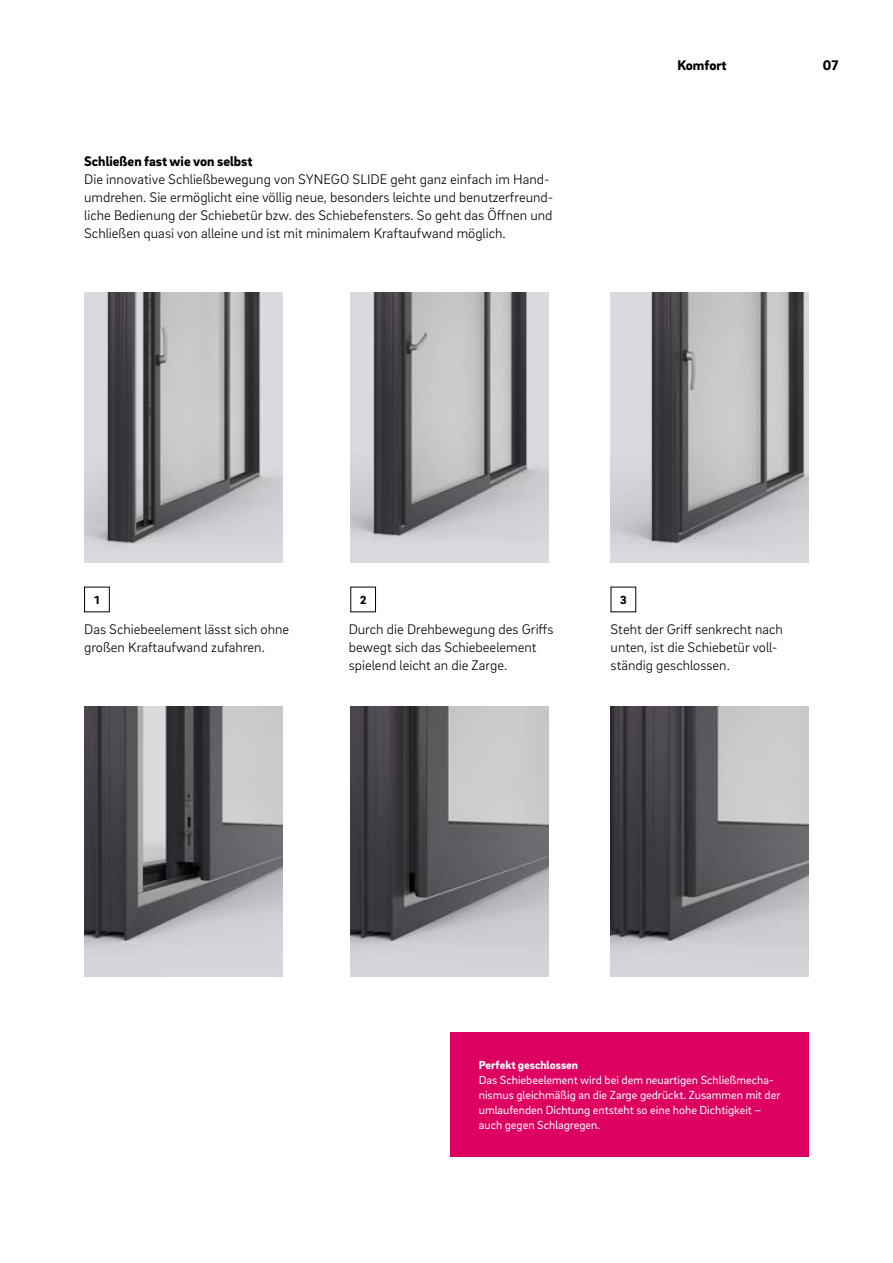
<style>
.page{position:relative;width:893px;height:1263px;background:#fff}
.page>*{position:absolute;margin:0;border:0;box-sizing:border-box;transform-origin:0 0}
.t1{font:300 14.25px/18px "Brix Sans";color:#000}
.t2{font:900 14.25px "Brix Sans";color:#000}
.t3{font:12px/15px "Brix Sans";color:#fff}
.t4{font:900 12px "Brix Sans";color:#fff}
.t5{font:900 12px "Brix Sans";color:#000}
</style>
<div class="page">
<img style="left:611px;top:292px;width:198px;height:270px">
<img style="left:611px;top:706px;width:198px;height:270px">
<img style="left:350px;top:292px;width:199px;height:270px">
<img style="left:350px;top:706px;width:199px;height:270px">
<img style="left:84px;top:292px;width:198px;height:270px">
<img style="left:84px;top:706px;width:198px;height:270px">
<div style="left:451px;top:1032px;width:358px;height:125px;background:#dd0061"></div>
<div style="left:84px;top:587px;width:26px;height:25px;border:1px solid #000"></div>
<p class="t2" style="left:84px;top:151px;width:170px">Schließen fast wie von selbst</p>
<p class="t1" style="left:84px;top:169px;width:471px">Die innovative Schließbewegung von SYNEGO SLIDE geht ganz einfach im Hand&shy;umdrehen. Sie ermöglicht eine völlig neue, besonders leichte und benutzerfreund&shy;liche Bedienung der Schiebetür bzw. des Schiebefensters. So geht das Öffnen und Schließen quasi von alleine und ist mit minimalem Kraftaufwand möglich.</p>
<p class="t2" style="left:677px;top:56px;width:51px">Komfort</p>
<p class="t2" style="left:823px;top:56px;width:17px">07</p>
<p class="t5" style="left:94px;top:591px;width:6px">1</p>
<p class="t5" style="left:360px;top:591px;width:8px">2</p>
<p class="t5" style="left:620px;top:591px;width:8px">3</p>
<p class="t1" style="left:84px;top:619px;width:207px">Das Schiebeelement lässt sich ohne großen Kraftaufwand zufahren.</p>
<p class="t1" style="left:349px;top:619px;width:206px">Durch die Drehbewegung des Griffs bewegt sich das Schiebeelement spielend leicht an die Zarge.</p>
<p class="t1" style="left:611px;top:619px;width:174px">Steht der Griff senkrecht nach unten, ist die Schiebetür voll&shy;ständig geschlossen.</p>
<p class="t4" style="left:479px;top:1057px;width:101px">Perfekt geschlossen</p>
<p class="t3" style="left:479px;top:1072px;width:303px">Das Schiebeelement wird bei dem neuartigen Schließmecha&shy;nismus gleichmäßig an die Zarge gedrückt. Zusammen mit der umlaufenden Dichtung entsteht so eine hohe Dichtigkeit – auch gegen Schlagregen.</p>
</div>
